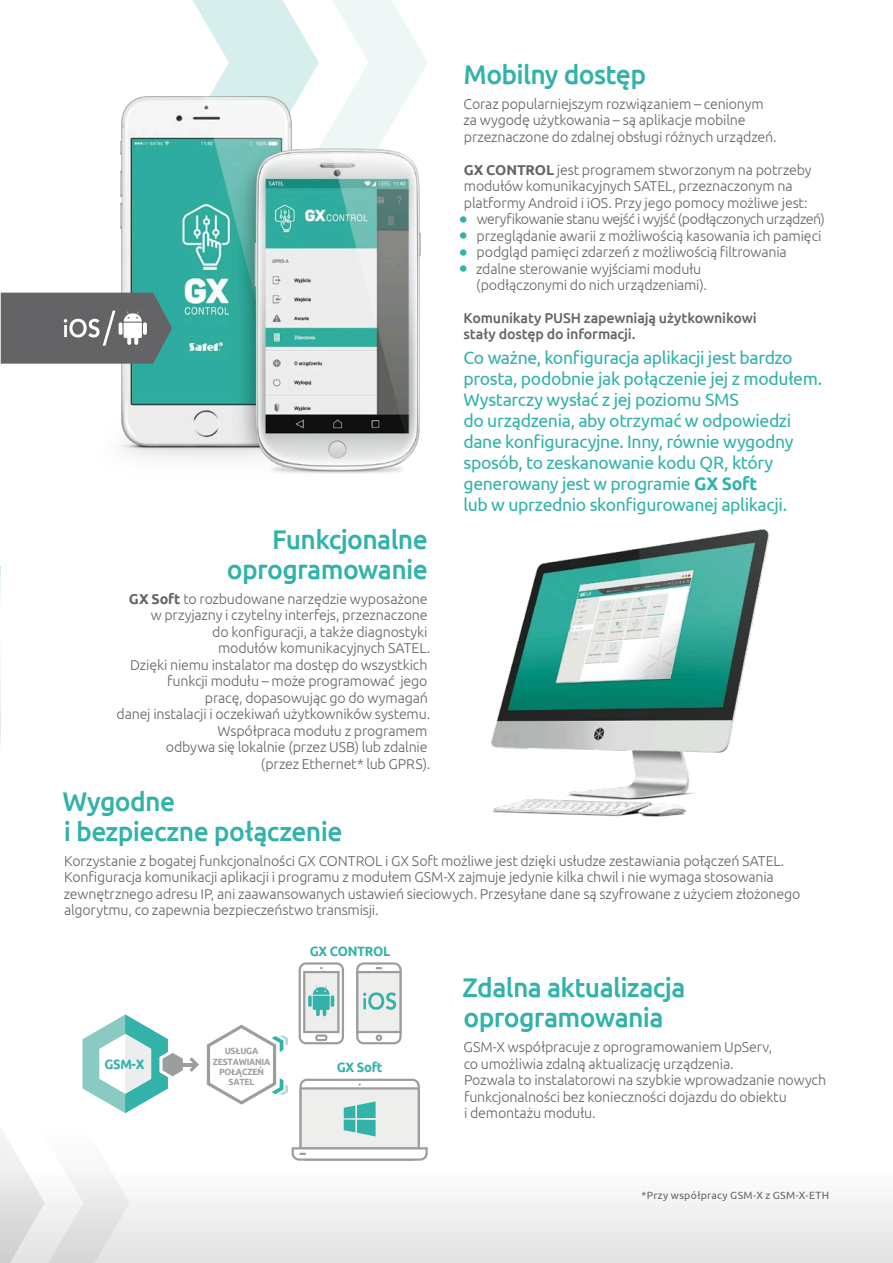
<style>
.page{position:relative;width:893px;height:1263px;background:#fff}
.page>*{position:absolute;margin:0;border:0;box-sizing:border-box;transform-origin:0 0}
.t1{font:500 27px/30px "Ubuntu";letter-spacing:-.025em;color:#32b2a8}
.t2{font:18px/21px "Ubuntu";letter-spacing:-.02em;color:#32b2a8}
.t3{font:300 14.25px/16.5px "Ubuntu";letter-spacing:-.01em;color:#646466}
.t4{font:500 14.25px/15.8px "Ubuntu";letter-spacing:-.01em;color:#646466}
.t5{font:300 14.25px "Ubuntu";letter-spacing:-.03em;color:#646466}
.t6{font:700 13.5px "Ubuntu";letter-spacing:-.02em;color:#32b2a8;scale:.96 1}
.t7{font:10.5px "Ubuntu";letter-spacing:.03em;color:#646466}
.t8{font:700 9px/10.2px "Ubuntu";letter-spacing:-.025em;color:#9c9d9f;text-align:center;scale:.96 1}
.s1{font-weight:700}
</style>
<div class="page">
<div style="left:0;top:1168px;width:893px;height:95px;background:linear-gradient(to bottom,#fefefe,#e2e2e3)"></div>
<svg style="left:192px;top:0;width:236px;height:96px"></svg>
<img style="left:67px;top:96px;width:354px;height:378px">
<img style="left:491px;top:529px;width:278px;height:288px">
<svg style="left:0;top:1014px;width:183px;height:249px"></svg>
<hr style="left:178px;top:1063px;width:17px;height:3px;background:#9c9d9f">
<svg style="left:189px;top:1057px;width:10px;height:15px"></svg>
<svg style="left:207px;top:962px;width:221px;height:199px"></svg>
<hr style="left:0;top:608px;width:1px;height:150px;background:#000">
<hr style="left:0;top:567px;width:1px;height:69px;background:#32b2a8">
<svg style="left:1px;top:293px;width:171px;height:71px;background:#6d7374"></svg>
<p class="t1" style="left:463px;top:58px;width:184px">Mobilny dostęp</p>
<p class="t3" style="left:463px;top:95px;width:315px">Coraz popularniejszym rozwiązaniem – cenionym za wygodę użytkowania – są aplikacje mobilne przeznaczone do zdalnej obsługi różnych urządzeń.</p>
<p class="t3" style="left:464px;top:161px;width:349px"><span class="s1">GX CONTROL</span> jest programem stworzonym na potrzeby</p>
<p class="t3" style="left:464px;top:178px;width:330px">modułów komunikacyjnych SATEL, przeznaczonym na</p>
<p class="t3" style="left:464px;top:194px;width:345px">platformy Android i iOS. Przy jego pomocy możliwe jest:</p>
<p class="t5" style="left:477px;top:211px;width:350px">weryfikowanie stanu wejść i wyjść (podłączonych urządzeń)</p>
<p class="t3" style="left:477px;top:227px;width:346px">przeglądanie awarii z możliwością kasowania ich pamięci</p>
<p class="t3" style="left:477px;top:244px;width:312px">podgląd pamięci zdarzeń z możliwością filtrowania</p>
<p class="t3" style="left:476px;top:260px;width:227px">zdalne sterowanie wyjściami modułu</p>
<p class="t3" style="left:476px;top:277px;width:232px">(podłączonymi do nich urządzeniami).</p>
<p class="t1" style="left:227px;top:523px;width:203px;text-align:right">Funkcjonalne oprogramowanie</p>
<p class="t3" style="left:117px;top:590px;width:315px;text-align:right"><span class="s1">GX Soft</span> to rozbudowane narzędzie wyposażone<br>w przyjazny i czytelny interfejs, przeznaczone<br>do konfiguracji, a także diagnostyki<br>modułów komunikacyjnych SATEL.<br>Dzięki niemu instalator ma dostęp do wszystkich funkcji modułu – może programować jego<br>pracę, dopasowując go do wymagań<br>danej instalacji i oczekiwań użytkowników systemu.<br>Współpraca modułu z programem<br>odbywa się lokalnie (przez USB) lub zdalnie<br>(przez Ethernet* lub GPRS).</p>
<p class="t4" style="left:463px;top:310px;width:295px">Komunikaty PUSH zapewniają użytkownikowi stały dostęp do informacji.</p>
<p class="t2" style="left:463px;top:347px;width:360px">Co ważne, konfiguracja aplikacji jest bardzo prosta, podobnie jak połączenie jej z modułem.<br>Wystarczy wysłać z jej poziomu SMS<br>do urządzenia, aby otrzymać w odpowiedzi dane konfiguracyjne. Inny, równie wygodny sposób, to zeskanowanie kodu QR, który generowany jest w programie <span class="s1">GX Soft<br></span>lub w uprzednio skonfigurowanej aplikacji.</p>
<p class="t1" style="left:63px;top:785px;width:281px">Wygodne<br>i bezpieczne połączenie</p>
<p class="t3" style="left:64px;top:852px;width:738px">Korzystanie z bogatej funkcjonalności GX CONTROL i GX Soft możliwe jest dzięki usłudze zestawiania połączeń SATEL.<br>Konfiguracja komunikacji aplikacji i programu z modułem GSM-X zajmuje jedynie kilka chwil i nie wymaga stosowania zewnętrznego adresu IP, ani zaawansowanych ustawień sieciowych. Przesyłane dane są szyfrowane z użyciem złożonego algorytmu, co zapewnia bezpieczeństwo transmisji.</p>
<p class="t6" style="left:104px;top:1056px;width:43px">GSM-X</p>
<p class="t8" style="left:213px;top:1046px;width:61px">USŁUGA<br>ZESTAWIANIA<br>POŁĄCZEŃ<br>SATEL</p>
<p class="t6" style="left:310px;top:943px;width:86px">GX CONTROL</p>
<p class="t6" style="left:337px;top:1059px;width:49px">GX Soft</p>
<p class="t1" style="left:462px;top:971px;width:225px">Zdalna aktualizacja oprogramowania</p>
<p class="t3" style="left:464px;top:1038px;width:364px">GSM-X współpracuje z oprogramowaniem UpServ,<br>co umożliwia zdalną aktualizację urządzenia.<br>Pozwala to instalatorowi na szybkie wprowadzanie nowych funkcjonalności bez konieczności dojazdu do obiektu<br>i demontażu modułu.</p>
<p class="t7" style="left:641px;top:1189px;width:189px">*Przy współpracy GSM-X z GSM-X-ETH</p>
</div>
